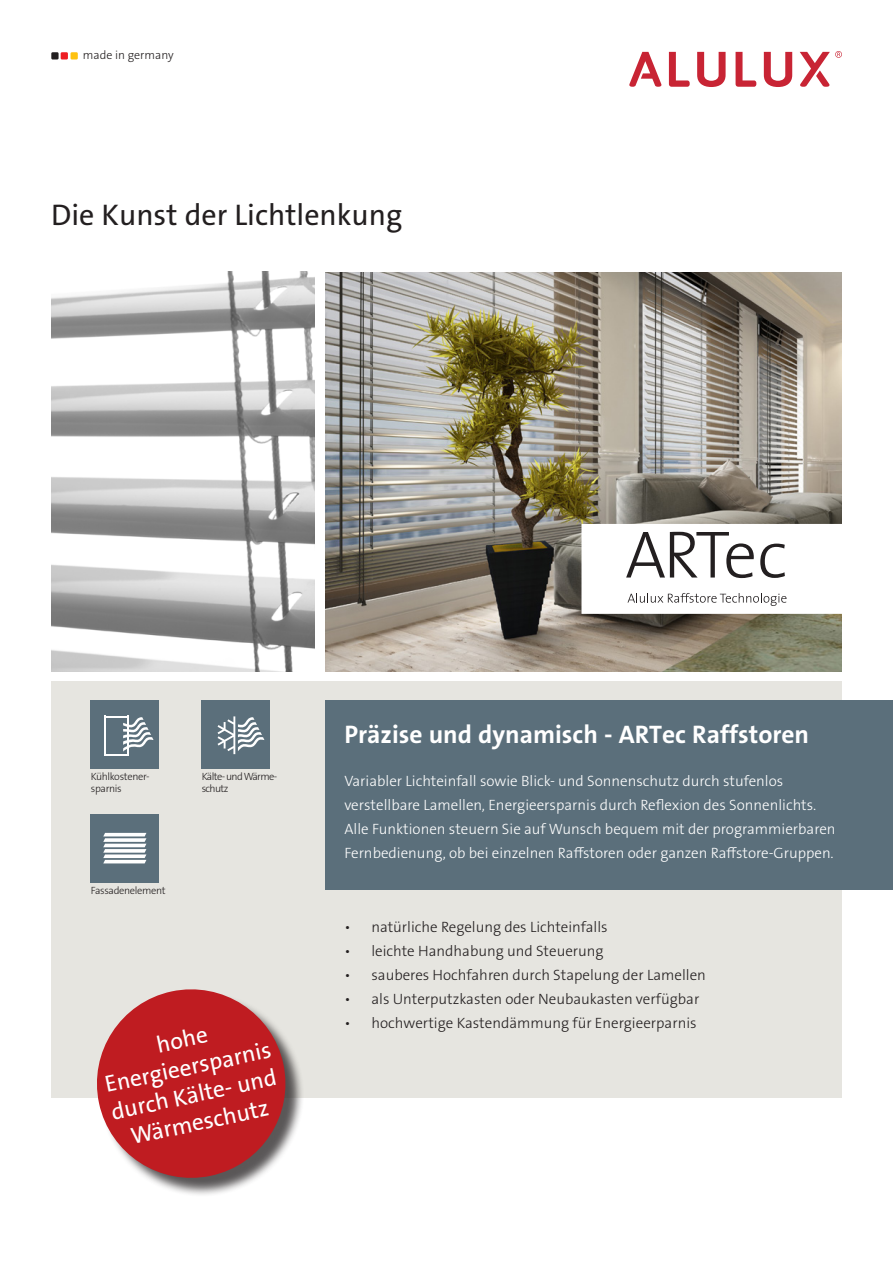
<style>
.page{position:relative;width:893px;height:1263px;background:#fff}
.page>*{position:absolute;margin:0;border:0;box-sizing:border-box;transform-origin:0 0}
.t1{font:30px "The Sans Os F";color:#231f20}
.t2{font:700 25.5px "The Sans Os F";color:#fff}
.t3{font:23.4px/28.2px "The Sans Os F";color:#fff;text-align:center}
.t4{font:300 15px/24px "The Sans Os F";color:#fff}
.t5{font:300 15px "The Sans Os F";color:#231f20}
.t6{font:300 12px "The Sans Os F";color:#231f20}
.Copytext{font:300 10.5px/12px "The Sans Os F";letter-spacing:-.03em;color:#231f20}
.Copytext-2{font:300 10.5px/12px "The Sans Os F";letter-spacing:-.06em;color:#231f20}
</style>
<div class="page">
<div style="left:51px;top:681px;width:791px;height:416px;background:#e6e5e0"></div>
<img style="left:325px;top:273px;width:517px;height:399px">
<div style="left:325px;top:700px;width:568px;height:190px;background:#5b6f7b"></div>
<svg style="left:51px;top:52px;width:27px;height:8px"></svg>
<div style="left:51px;top:52px;width:8px;height:7px;background:#231f20"></div>
<div style="left:61px;top:52px;width:7px;height:7px;background:#ee1d23"></div>
<div style="left:71px;top:52px;width:7px;height:7px;background:#fec210"></div>
<svg style="left:764px;top:52px;width:28px;height:35px"></svg>
<svg style="left:669px;top:52px;width:21px;height:35px"></svg>
<svg style="left:697px;top:52px;width:29px;height:35px"></svg>
<svg style="left:629px;top:52px;width:32px;height:35px"></svg>
<svg style="left:736px;top:52px;width:20px;height:35px"></svg>
<svg style="left:800px;top:51px;width:42px;height:36px"></svg>
<div style="left:99px;top:991px;width:206px;height:206px;background:#231f20;opacity:.75"></div>
<svg style="left:88px;top:989px;width:206px;height:197px"></svg>
<svg style="left:581px;top:524px;width:261px;height:90px"></svg>
<img style="left:51px;top:271px;width:264px;height:401px">
<div style="left:91px;top:700px;width:68px;height:69px;background:#5b6f7b"></div>
<svg style="left:123px;top:715px;width:31px;height:36px"></svg>
<hr style="left:127px;top:716px;width:2px;height:40px;background:#fff">
<hr style="left:104px;top:716px;width:2px;height:40px;background:#fff">
<hr style="left:104px;top:716px;width:25px;height:2px;background:#fff">
<hr style="left:104px;top:754px;width:25px;height:2px;background:#fff">
<div style="left:202px;top:700px;width:68px;height:69px;background:#5b6f7b"></div>
<svg style="left:218px;top:716px;width:46px;height:38px"></svg>
<div style="left:91px;top:814px;width:68px;height:68px;background:#5b6f7b"></div>
<svg style="left:103px;top:833px;width:43px;height:30px"></svg>
<p class="t6" style="left:83px;top:47px;width:92px">made in germany</p>
<p class="t1" style="left:51px;top:195px;width:353px">Die Kunst der Lichtlenkung</p>
<p class="Copytext" style="left:91px;top:771px;width:60px">Kühlkostener&shy;sparnis</p>
<p class="Copytext-2" style="left:202px;top:771px;width:77px">Kälte- und Wärme&shy;schutz</p>
<p class="Copytext" style="left:91px;top:885px;width:76px">Fassadenelement</p>
<p class="t3" style="left:97px;top:1043px;width:171px;rotate:-12deg">hohe<br>Energieersparnis durch Kälte- und<br>Wärmeschutz</p>
<p class="t2" style="left:344px;top:717px;width:466px">Präzise und dynamisch - ARTec Raffstoren</p>
<p class="t4" style="left:344px;top:769px;width:493px">Variabler Lichteinfall sowie Blick- und Sonnenschutz durch stufenlos verstellbare Lamellen, Energieersparnis durch Reflexion des Sonnenlichts.<br>Alle Funktionen steuern Sie auf Wunsch bequem mit der programmierbaren</p>
<p class="t4" style="left:344px;top:841px;width:491px">Fernbedienung, ob bei einzelnen Raffstoren oder ganzen Raffstore-Gruppen.</p>
<p class="t5" style="left:344px;top:917px;width:265px">• natürliche Regelung des Lichteinfalls</p>
<p class="t5" style="left:344px;top:941px;width:261px">• leichte Handhabung und Steuerung</p>
<p class="t5" style="left:344px;top:965px;width:363px">• sauberes Hochfahren durch Stapelung der Lamellen</p>
<p class="t5" style="left:344px;top:989px;width:356px">• als Unterputzkasten oder Neubaukasten verfügbar</p>
<p class="t5" style="left:344px;top:1013px;width:354px">• hochwertige Kastendämmung für Energieerparnis</p>
</div>
